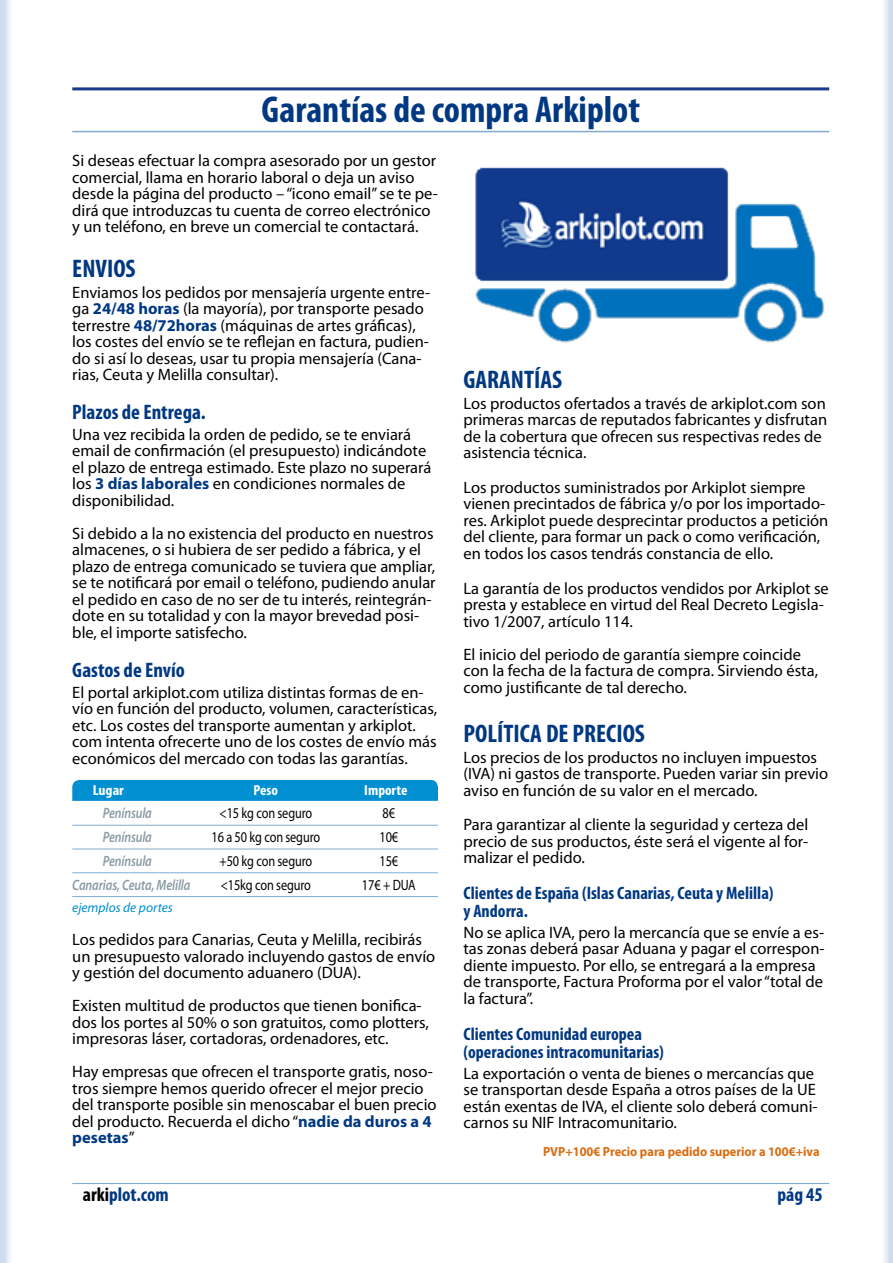
<style>
.page{position:relative;width:893px;height:1263px;background:#fff}
.page>*{position:absolute;margin:0;border:0;box-sizing:border-box;transform-origin:0 0}
.t1{font:700 condensed 37.5px "Myriad Pro";color:#003882}
.t2{font:700 condensed 25.5px "Myriad Pro";color:#003882}
.t3{font:700 condensed 21px "Myriad Pro";color:#003882}
.t4{font:700 condensed 19.5px "Myriad Pro";color:#003882}
.t5{font:700 condensed 18px/18px "Myriad Pro";color:#003882}
.t6{font:16.5px/16.5px "Myriad Pro";color:#000}
.t7{font:15px "Myriad Pro";letter-spacing:-.01em;color:#000;scale:.82 1}
.t8{font:italic 600 15px "Myriad Pro";letter-spacing:-.01em;color:#899aa5;scale:.82 1}
.t9{font:700 condensed 14.55px "Myriad Pro";color:#fff;scale:1.05 1}
.t10{font:700 condensed 14.55px "Myriad Pro";color:#fff;scale:1.08 1}
.t11{font:italic 13.5px "Myriad Pro";color:#008fd0}
.t12{font:700 13.2px "Myriad Pro";color:#db6c11;scale:.94 1}
.s1{font-weight:700;color:#003882}
.s2{color:#000}
</style>
<div class="page">
<hr style="left:72px;top:1183px;width:757px;height:1px;background:#80acd0">
<svg style="left:0;top:0;width:10px;height:1263px;background:#d9e4f0"></svg>
<svg style="left:884px;top:0;width:9px;height:1263px;background:#dae5f1"></svg>
<hr style="left:72px;top:87px;width:757px;height:3px;background:#1c3a8d">
<hr style="left:72px;top:131px;width:757px;height:1px;background:#80acd0">
<div style="left:72px;top:780px;width:366px;height:21px;background:#008fd0"></div>
<hr style="left:72px;top:825px;width:366px;height:1px;background:#80acd0">
<hr style="left:72px;top:849px;width:366px;height:1px;background:#80acd0">
<hr style="left:72px;top:872px;width:366px;height:1px;background:#80acd0">
<hr style="left:72px;top:896px;width:366px;height:1px;background:#80acd0">
<img style="left:475px;top:167px;width:350px;height:176px">
<h1 class="t1" style="left:261px;top:86px;width:380px">Garantías de compra Arkiplot</h1>
<p class="t6" style="left:72px;top:152px;width:367px">Si deseas efectuar la compra asesorado por un gestor comercial, llama en horario laboral o deja un aviso desde la página del producto – “icono email” se te pe&shy;dirá que introduzcas tu cuenta de correo electrónico y un teléfono, en breve un comercial te contactará.</p>
<h2 class="t2" style="left:72px;top:252px;width:65px">ENVIOS</h2>
<p class="t6" style="left:72px;top:284px;width:359px">Enviamos los pedidos por mensajería urgente entre&shy;ga <span class="s1">24/48 horas</span> (la mayoría), por transporte pesado terrestre <span class="s1">48/72horas</span> (máquinas de artes gráficas), los costes del envío se te reflejan en factura, pudien&shy;do si así lo deseas, usar tu propia mensajería (Cana&shy;rias, Ceuta y Melilla consultar).</p>
<p class="t3" style="left:72px;top:399px;width:135px">Plazos de Entrega.</p>
<p class="t6" style="left:72px;top:426px;width:361px">Una vez recibida la orden de pedido, se te enviará email de confirmación (el presupuesto) indicándote el plazo de entrega estimado. Este plazo no superará los <span class="s1">3 días laborales</span> en condiciones normales de disponibilidad.</p>
<p class="t6" style="left:72px;top:525px;width:365px">Si debido a la no existencia del producto en nuestros almacenes, o si hubiera de ser pedido a fábrica, y el plazo de entrega comunicado se tuviera que ampliar, se te notificará por email o teléfono, pudiendo anular el pedido en caso de no ser de tu interés, reintegrán&shy;dote en su totalidad y con la mayor brevedad posi&shy;ble, el importe satisfecho.</p>
<p class="t3" style="left:72px;top:657px;width:114px">Gastos de Envío</p>
<p class="t6" style="left:72px;top:684px;width:366px">El portal arkiplot.com utiliza distintas formas de en&shy;vío en función del producto, volumen, características, etc. Los costes del transporte aumentan y arkiplot. com intenta ofrecerte uno de los costes de envío más económicos del mercado con todas las garantías.</p>
<h2 class="t2" style="left:463px;top:364px;width:100px">GARANTÍAS</h2>
<p class="t6" style="left:463px;top:395px;width:365px">Los productos ofertados a través de arkiplot.com son primeras marcas de reputados fabricantes y disfrutan de la cobertura que ofrecen sus respectivas redes de asistencia técnica.</p>
<p class="t6" style="left:463px;top:479px;width:366px">Los productos suministrados por Arkiplot siempre vienen precintados de fábrica y/o por los importado&shy;res. Arkiplot puede desprecintar productos a petición del cliente, para formar un pack o como verificación, en todos los casos tendrás constancia de ello.</p>
<p class="t6" style="left:463px;top:579px;width:367px">La garantía de los productos vendidos por Arkiplot se presta y establece en virtud del Real Decreto Legisla&shy;tivo 1/2007, artículo 114.</p>
<p class="t6" style="left:463px;top:645px;width:356px">El inicio del periodo de garantía siempre coincide con la fecha de la factura de compra. Sirviendo ésta, como justificante de tal derecho.</p>
<h2 class="t2" style="left:463px;top:717px;width:183px">POLÍTICA DE PRECIOS</h2>
<p class="t6" style="left:463px;top:748px;width:366px">Los precios de los productos no incluyen impuestos (IVA) ni gastos de transporte. Pueden variar sin previo aviso en función de su valor en el mercado.</p>
<p class="t6" style="left:463px;top:816px;width:346px;text-align:justify">Para garantizar al cliente la seguridad y certeza del precio de sus productos, éste será el vigente al for&shy;malizar el pedido.</p>
<p class="t5" style="left:463px;top:884px;width:312px">Clientes de España (Islas Canarias, Ceuta y Melilla) y Andorra.</p>
<p class="t6" style="left:463px;top:924px;width:363px">No se aplica IVA, pero la mercancía que se envíe a es&shy;tas zonas deberá pasar Aduana y pagar el correspon&shy;diente impuesto. Por ello, se entregará a la empresa de transporte, Factura Proforma por el valor “total de la factura”.</p>
<p class="t5" style="left:463px;top:1024px;width:202px">Clientes Comunidad europea (operaciones intracomunitarias)</p>
<p class="t6" style="left:463px;top:1064px;width:356px">La exportación o venta de bienes o mercancías que se transportan desde España a otros países de la UE están exentas de IVA, el cliente solo deberá comuni&shy;carnos su NIF Intracomunitario.</p>
<p class="t10" style="left:93px;top:781px;width:30px">Lugar</p>
<p class="t9" style="left:254px;top:781px;width:25px">Peso</p>
<p class="t9" style="left:364px;top:781px;width:43px">Importe</p>
<p class="t8" style="left:103px;top:804px;width:61px">Península</p>
<p class="t7" style="left:219px;top:804px;width:115px">&lt;15 kg con seguro</p>
<p class="t7" style="left:383px;top:804px;width:17px">8€</p>
<p class="t8" style="left:103px;top:828px;width:61px">Península</p>
<p class="t7" style="left:211px;top:828px;width:134px">16 a 50 kg con seguro</p>
<p class="t7" style="left:379px;top:828px;width:24px">10€</p>
<p class="t8" style="left:103px;top:851px;width:61px">Península</p>
<p class="t7" style="left:219px;top:852px;width:115px">+50 kg con seguro</p>
<p class="t7" style="left:379px;top:852px;width:24px">15€</p>
<p class="t8" style="left:72px;top:875px;width:146px">Canarias, Ceuta, Melilla</p>
<p class="t7" style="left:221px;top:875px;width:112px">&lt;15kg con seguro</p>
<p class="t7" style="left:362px;top:875px;width:67px">17€ + DUA</p>
<p class="t11" style="left:72px;top:899px;width:102px">ejemplos de portes</p>
<p class="t6" style="left:72px;top:931px;width:364px">Los pedidos para Canarias, Ceuta y Melilla, recibirás un presupuesto valorado incluyendo gastos de envío y gestión del documento aduanero (DUA).</p>
<p class="t6" style="left:72px;top:997px;width:358px">Existen multitud de productos que tienen bonifica&shy;dos los portes al 50% o son gratuitos, como plotters, impresoras láser, cortadoras, ordenadores, etc.</p>
<p class="t6" style="left:72px;top:1063px;width:366px">Hay empresas que ofrecen el transporte gratis, noso&shy;tros siempre hemos querido ofrecer el mejor precio del transporte posible sin menoscabar el buen precio del producto. Recuerda el dicho “<span class="s1">nadie da duros a 4 pesetas</span>”</p>
<p class="t12" style="left:543px;top:1143px;width:296px">PVP+100€ Precio para pedido superior a 100€+iva</p>
<p class="t4" style="left:83px;top:1182px;width:88px"><span class="s2">arki</span>plot.com</p>
<p class="t4" style="left:777px;top:1182px;width:47px">pág 45</p>
</div>
